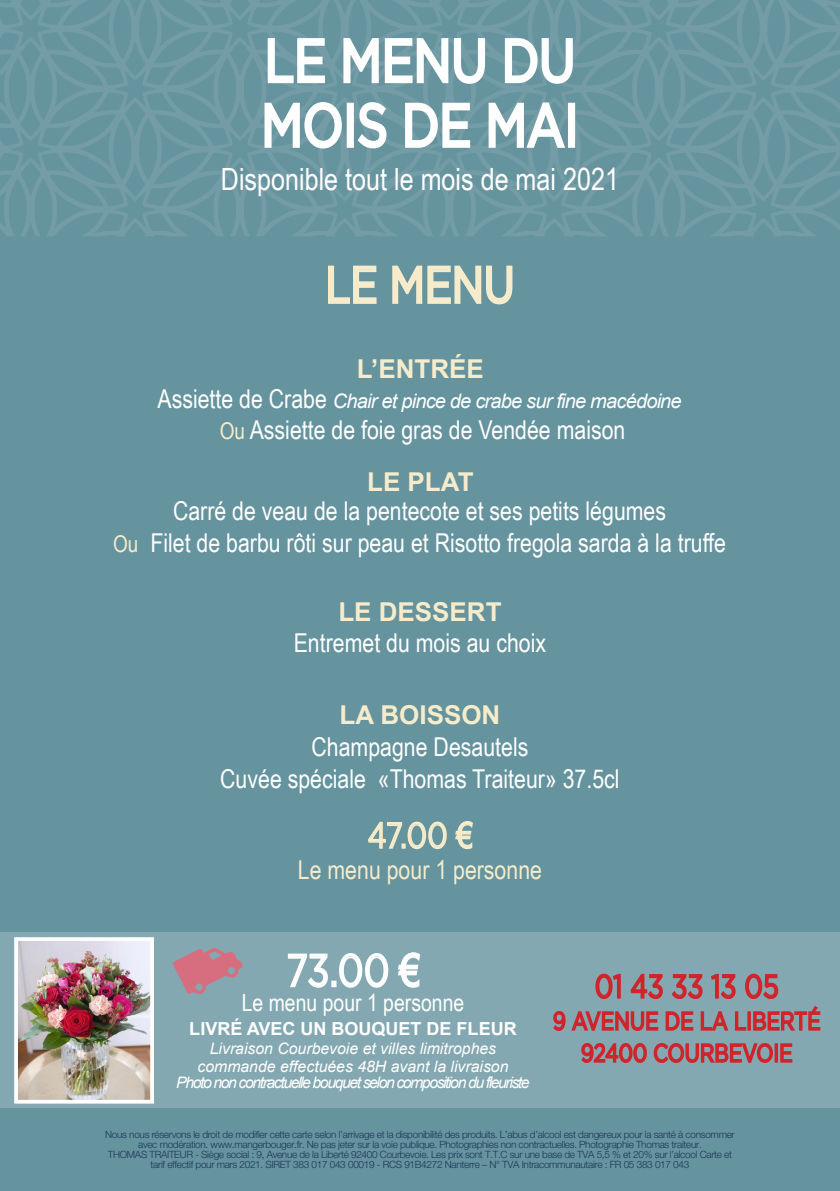
<style>
.page{position:relative;width:840px;height:1191px;background:#fff}
.page>*{position:absolute;margin:0;border:0;box-sizing:border-box;transform-origin:0 0}
.t1{font:59.6px "Gotham";color:#fff;scale:.8 1}
.t2{font:50.6px "Gotham";color:#f6eccb;scale:.8 1}
.t3{font:45.4px "Gotham";color:#fff;scale:.8 1}
.t4{font:36px "Gotham";color:#f6eccb;scale:.8 1}
.t5{font:32.4px "Gotham";color:#d1232a;scale:.8 1}
.t6{font:30.6px "Arial Narrow";color:#fff}
.t7{font:26px "Arial Narrow";color:#fff}
.t8{font:700 26px "Arial";color:#f6eccb}
.t9{font:26px "Arial Narrow";color:#f6eccb}
.t10{font:23.6px "Arial Narrow";color:#fff}
.t11{font:italic 20px "Arial";letter-spacing:-.04em;color:#fff}
.t12{font:700 18px "Arial";color:#fff}
.t13{font:italic 15.8px "Arial";color:#fff}
.t14{font:italic 15.8px "Arial";letter-spacing:-.09em;color:#fff}
.t15{font:300 10px "Helvetica Neue LT";letter-spacing:-.03em;color:#1c3557}
.s1{font-family:"Arial Narrow";font-style:normal;font-size:26px}
.s2{font-size:23px;color:#f6eccb}
.s3{font-family:"Arial"}
</style>
<div class="page">
<div style="left:0;top:0;width:839px;height:1191px;background:#65939e"></div>
<div style="left:0;top:932px;width:839px;height:176px;background:#83a8b1"></div>
<svg style="left:328px;top:265px;width:49px;height:39px"></svg>
<svg style="left:392px;top:265px;width:121px;height:40px"></svg>
<svg style="left:287px;top:953px;width:102px;height:35px"></svg>
<svg style="left:398px;top:952px;width:22px;height:36px"></svg>
<svg style="left:368px;top:821px;width:79px;height:29px"></svg>
<svg style="left:455px;top:821px;width:18px;height:29px"></svg>
<img style="left:19px;top:942px;width:130px;height:156px">
<div style="left:14px;top:937px;width:140px;height:166px;border:4px solid #fff"></div>
<svg style="left:553px;top:973px;width:267px;height:58px"></svg>
<svg style="left:581px;top:1043px;width:192px;height:20px"></svg>
<div style="left:774px;top:1043px;width:3px;height:19px;border:2px solid #d1232a"></div>
<svg style="left:780px;top:1043px;width:12px;height:20px"></svg>
<svg style="left:564px;top:86px;width:275px;height:150px"></svg>
<svg style="left:0;top:64px;width:275px;height:172px"></svg>
<svg style="left:266px;top:0;width:573px;height:86px"></svg>
<svg style="left:0;top:0;width:666px;height:64px"></svg>
<svg style="left:275px;top:45px;width:289px;height:191px"></svg>
<svg style="left:173px;top:948px;width:70px;height:46px"></svg>
<p class="t1" style="left:264px;top:27px;width:389px">LE MENU DU</p>
<p class="t1" style="left:261px;top:92px;width:397px">MOIS DE MAI</p>
<p class="t6" style="left:221px;top:157px;width:399px">Disponible tout le mois de mai 2021</p>
<p class="t2" style="left:325px;top:256px;width:238px">LE MENU</p>
<p class="t8" style="left:356px;top:351px;width:129px">L’ENTRÉE</p>
<p class="t11" style="left:157px;top:388px;width:525px"><span class="s1">Assiette de Crabe</span> Chair et pince de crabe sur fine macédoine</p>
<p class="t7" style="left:219px;top:411px;width:407px"><span class="s2">Ou</span> Assiette de foie gras de Vendée maison</p>
<p class="t8" style="left:367px;top:464px;width:108px">LE PLAT</p>
<p class="t7" style="left:173px;top:492px;width:494px">Carré de veau de la pentecote et ses petits légumes</p>
<p class="t7" style="left:113px;top:524px;width:614px"><span class="s2">Ou</span> Filet de barbu rôti sur peau et Risotto fregola sarda à la truffe</p>
<p class="t8" style="left:338px;top:594px;width:165px">LE DESSERT</p>
<p class="t7" style="left:293px;top:624px;width:254px">Entremet du mois au choix</p>
<p class="t8" style="left:339px;top:698px;width:162px">LA BOISSON</p>
<p class="t7" style="left:311px;top:728px;width:218px">Champagne Desautels</p>
<p class="t7" style="left:220px;top:759px;width:400px">Cuvée spéciale «Thomas Traiteur» 37.5cl</p>
<p class="t4" style="left:367px;top:815px;width:133px">47.00 <span class="s3">€</span></p>
<p class="t9" style="left:298px;top:850px;width:245px">Le menu pour 1 personne</p>
<p class="t3" style="left:286px;top:945px;width:168px">73.00 <span class="s3">€</span></p>
<p class="t10" style="left:241px;top:985px;width:224px">Le menu pour 1 personne</p>
<p class="t12" style="left:189px;top:1017px;width:329px">LIVRÉ AVEC UN BOUQUET DE FLEUR</p>
<p class="t13" style="left:210px;top:1038px;width:288px">Livraison Courbevoie et villes limitrophes</p>
<p class="t13" style="left:197px;top:1056px;width:312px">commande effectuées 48H avant la livraison</p>
<p class="t14" style="left:176px;top:1072px;width:355px">Photo non contractuelle bouquet selon composition du fleuriste</p>
<p class="t5" style="left:594px;top:968px;width:231px">01 43 33 13 05</p>
<p class="t15" style="left:105px;top:1128px;width:630px">Nous nous réservons le droit de modifier cette carte selon l’arrivage et la disponibilité des produits. L’abus d’alcool est dangereux pour la santé à consommer</p>
<p class="t15" style="left:138px;top:1138px;width:565px">avec modération. www.mangerbouger.fr. Ne pas jeter sur la voie publique. Photographies non contractuelles. Photographie Thomas traiteur.</p>
<p class="t15" style="left:108px;top:1148px;width:625px">THOMAS TRAITEUR - Siège social : 9, Avenue de la Liberté 92400 Courbevoie. Les prix sont T.T.C sur une base de TVA 5,5 % et 20% sur l’alcool Carte et</p>
<p class="t15" style="left:150px;top:1158px;width:540px">tarif effectif pour mars 2021. SIRET 383 017 043 00019 - RCS 91B4272 Nanterre – N° TVA Intracommunautaire : FR 05 383 017 043</p>
</div>
